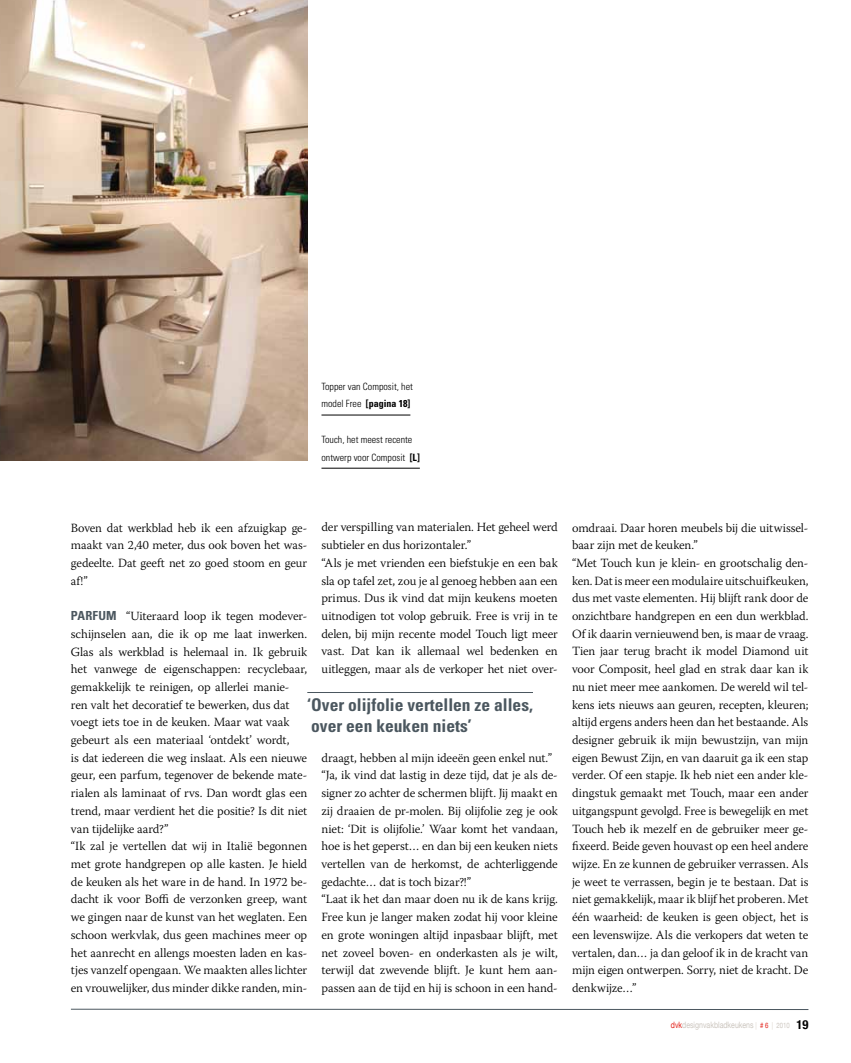
<style>
.page{position:relative;width:851px;height:1063px;background:#fff}
.page>*{position:absolute;margin:0;border:0;box-sizing:border-box;transform-origin:0 0}
.t1{font:700 condensed 17.5px/21px "Univers";color:#4b575f}
.t2{font:300 12.5px/17.8px "Warnock Pro";letter-spacing:-.01em;color:#000}
.t3{font:300 condensed 10px/17.8px "Univers";color:#000}
.t4{font:8.75px "Helvetica Neue";color:#ccc6bf;scale:.8 1}
.s1{font-weight:700}
.s2{font-family:"Univers";font-weight:700;font-stretch:condensed;color:#4b575f}
.s3{color:#e32119}
.s4{font-weight:300;font-size:7.5px;color:#cfc5b9}
.s5{font-size:7.5px;color:#e32119}
.s6{font-size:7.5px}
.s7{font-weight:700;font-stretch:condensed;font-size:12.5px;color:#000}
</style>
<div class="page">
<hr style="left:71px;top:1009px;width:737px;height:1px;background:#4b575f">
<img style="left:0;top:0;width:307px;height:461px">
<hr style="left:321px;top:415px;width:89px;height:1px;background:#000">
<hr style="left:321px;top:468px;width:99px;height:1px;background:#000">
<hr style="left:307px;top:692px;width:226px;height:1px;background:#4b575f">
<p class="t3" style="left:321px;top:377px;width:93px">Topper van Composit, het model Free <span class="s1">[pagina 18]</span></p>
<p class="t3" style="left:321px;top:430px;width:100px">Touch, het meest recente ontwerp voor Composit <span class="s1">[L]</span></p>
<p class="t2" style="left:321px;top:518px;width:238px">der verspilling van materialen. Het geheel werd subtieler en dus horizontaler.”<br>“Als je met vrienden een biefstukje en een bak sla op tafel zet, zou je al genoeg hebben aan een primus. Dus ik vind dat mijn keukens moeten uitnodigen tot volop gebruik. Free is vrij in te delen, bij mijn recente model Touch ligt meer vast. Dat kan ik allemaal wel bedenken en uitleggen, maar als de verkoper het niet over-</p>
<p class="t2" style="left:71px;top:518px;width:238px;text-align:justify">Boven dat werkblad heb ik een afzuigkap ge&shy;maakt van 2,40 meter, dus ook boven het was&shy;gedeelte. Dat geeft net zo goed stoom en geur af!”</p>
<p class="t2" style="left:71px;top:607px;width:238px"><span class="s2">PARFUM</span> “Uiteraard loop ik tegen modever&shy;schijnselen aan, die ik op me laat inwerken.<br>Glas als werkblad is helemaal in. Ik gebruik het vanwege de eigenschappen: recyclebaar, gemakkelijk te reinigen, op allerlei manie&shy;ren valt het decoratief te bewerken, dus dat voegt iets toe in de keuken. Maar wat vaak gebeurt als een materiaal ‘ontdekt’ wordt,<br>is dat iedereen die weg inslaat. Als een nieuwe geur, een parfum, tegenover de bekende mate&shy;rialen als laminaat of rvs. Dan wordt glas een trend, maar verdient het die positie? Is dit niet van tijdelijke aard?”<br>“Ik zal je vertellen dat wij in Italië begonnen met grote handgrepen op alle kasten. Je hield de keuken als het ware in de hand. In 1972 be&shy;dacht ik voor Boffi de verzonken greep, want we gingen naar de kunst van het weglaten. Een schoon werkvlak, dus geen machines meer op het aanrecht en allengs moesten laden en kas&shy;tjes vanzelf opengaan. We maakten alles lichter en vrouwelijker, dus minder dikke randen, min-</p>
<h1 class="t1" style="left:307px;top:694px;width:227px">‘Over olijfolie vertellen ze alles, over een keuken niets’</h1>
<p class="t2" style="left:321px;top:749px;width:238px">draagt, hebben al mijn ideeën geen enkel nut.” “Ja, ik vind dat lastig in deze tijd, dat je als de&shy;signer zo achter de schermen blijft. Jij maakt en zij draaien de pr-molen. Bij olijfolie zeg je ook niet: ‘Dit is olijfolie.’ Waar komt het vandaan, hoe is het geperst… en dan bij een keuken niets vertellen van de herkomst, de achterliggende gedachte… dat is toch bizar?!”<br>“Laat ik het dan maar doen nu ik de kans krijg.<br>Free kun je langer maken zodat hij voor kleine en grote woningen altijd inpasbaar blijft, met net zoveel boven- en onderkasten als je wilt, terwijl dat zwevende blijft. Je kunt hem aan&shy;passen aan de tijd en hij is schoon in een hand-</p>
<p class="t2" style="left:572px;top:518px;width:238px">omdraai. Daar horen meubels bij die uitwissel&shy;baar zijn met de keuken.”<br>“Met Touch kun je klein- en grootschalig den&shy;ken. Dat is meer een modulaire uitschuifkeuken, dus met vaste elementen. Hij blijft rank door de onzichtbare handgrepen en een dun werkblad.<br>Of ik daarin vernieuwend ben, is maar de vraag.<br>Tien jaar terug bracht ik model Diamond uit voor Composit, heel glad en strak daar kan ik nu niet meer mee aankomen. De wereld wil tel&shy;kens iets nieuws aan geuren, recepten, kleuren; altijd ergens anders heen dan het bestaande. Als designer gebruik ik mijn bewustzijn, van mijn eigen Bewust Zijn, en van daaruit ga ik een stap verder. Of een stapje. Ik heb niet een ander kle&shy;dingstuk gemaakt met Touch, maar een ander uitgangspunt gevolgd. Free is bewegelijk en met Touch heb ik mezelf en de gebruiker meer ge&shy;fixeerd. Beide geven houvast op een heel andere wijze. En ze kunnen de gebruiker verrassen. Als je weet te verrassen, begin je te bestaan. Dat is niet gemakkelijk, maar ik blijf het proberen. Met één waarheid: de keuken is geen object, het is een levenswijze. Als die verkopers dat weten te vertalen, dan… ja dan geloof ik in de kracht van mijn eigen ontwerpen. Sorry, niet de kracht. De denkwijze…”</p>
<p class="t4" style="left:670px;top:1019px;width:173px"><span class="s3">dvk</span>designvakbladkeukens <span class="s4">|</span> <span class="s5"># 6</span> <span class="s4">|</span> <span class="s6">2010</span> <span class="s7">19</span></p>
</div>
